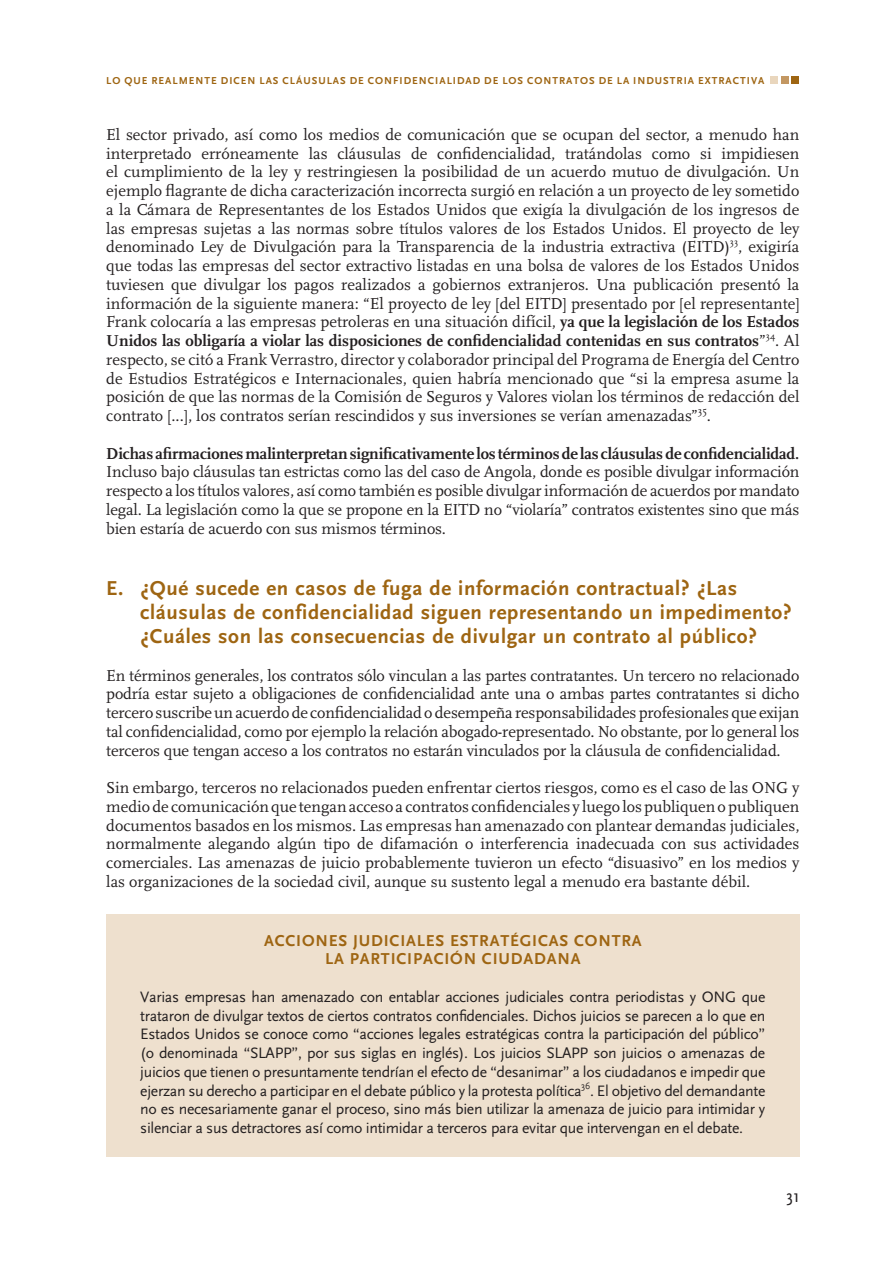
<style>
.page{position:relative;width:893px;height:1263px;background:#fff}
.page>*{position:absolute;margin:0;border:0;box-sizing:border-box;transform-origin:0 0}
.t1{font:700 21px/24px "Scala Sans";letter-spacing:.03em;color:#9e6512}
.t2{font:18px "Scala Sans Regular Con";color:#231f20}
.t3{font:16.5px/18.8px "Scala";letter-spacing:-.005em;color:#231f20;text-align:justify}
.t4{font:700 16.5px "Scala";letter-spacing:-.01em;color:#231f20}
.t5{font:700 16.5px/18.8px "Scala Sans";letter-spacing:.05em;color:#9e6512;text-align:center}
.t6{font:15.75px/18.8px "Scala Sans";letter-spacing:-.02em;color:#231f20;text-align:justify}
.t7{font:700 10.5px "Scala Sans";letter-spacing:.095em;color:#9e6512}
.t8{font:10.5px "Scala";color:#231f20}
.s1{font-weight:700}
</style>
<div class="page">
<div style="left:770px;top:77px;width:8px;height:7px;background:#e9d6bd"></div>
<div style="left:781px;top:77px;width:8px;height:7px;background:#c39762"></div>
<div style="left:792px;top:77px;width:7px;height:7px;background:#9e6512"></div>
<div style="left:106px;top:914px;width:693px;height:243px;background:#eee0ce"></div>
<p class="t7" style="left:106px;top:75px;width:660px">LO QUE REALMENTE DICEN LAS CLÁUSULAS DE CONFIDENCIALIDAD DE LOS CONTRATOS DE LA INDUSTRIA EXTRACTIVA</p>
<p class="t3" style="left:106px;top:125px;width:695px">El sector privado, así como los medios de comunicación que se ocupan del sector, a menudo han interpretado erróneamente las cláusulas de confidencialidad, tratándolas como si impidiesen el cumplimiento de la ley y restringiesen la posibilidad de un acuerdo mutuo de divulgación. Un ejemplo flagrante de dicha caracterización incorrecta surgió en relación a un proyecto de ley sometido a la Cámara de Representantes de los Estados Unidos que exigía la divulgación de los ingresos de las empresas sujetas a las normas sobre títulos valores de los Estados Unidos. El proyecto de ley denominado Ley de Divulgación para la Transparencia de la industria extractiva (EITD)<sup>33</sup>, exigiría que todas las empresas del sector extractivo listadas en una bolsa de valores de los Estados Unidos tuviesen que divulgar los pagos realizados a gobiernos extranjeros. Una publicación presentó la información de la siguiente manera: “El proyecto de ley [del EITD] presentado por [el representante] Frank colocaría a las empresas petroleras en una situación difícil, <span class="s1">ya que la legislación de los Estados Unidos las obligaría a violar las disposiciones de confidencialidad contenidas en sus contratos</span>”<sup>34</sup>. Al respecto, se citó a Frank Verrastro, director y colaborador principal del Programa de Energía del Centro de Estudios Estratégicos e Internacionales, quien habría mencionado que “si la empresa asume la posición de que las normas de la Comisión de Seguros y Valores violan los términos de redacción del contrato [...], los contratos serían rescindidos y sus inversiones se verían amenazadas”</p>
<p class="t8" style="left:698px;top:404px;width:11px">35</p>
<p class="t3" style="left:707px;top:407px;width:6px">.</p>
<p class="t4" style="left:106px;top:444px;width:695px">Dichas afirmaciones malinterpretan significativamente los términos de las cláusulas de confidencialidad.</p>
<p class="t3" style="left:106px;top:463px;width:695px">Incluso bajo cláusulas tan estrictas como las del caso de Angola, donde es posible divulgar información respecto a los títulos valores, así como también es posible divulgar información de acuerdos por mandato legal. La legislación como la que se propone en la EITD no “violaría” contratos existentes sino que más bien estaría de acuerdo con sus mismos términos.</p>
<p class="t1" style="left:140px;top:577px;width:653px;text-indent:-34px">E. ¿Qué sucede en casos de fuga de información contractual? ¿Las cláusulas de confidencialidad siguen representando un impedimento? ¿Cuáles son las consecuencias de divulgar un contrato al público?</p>
<p class="t3" style="left:106px;top:666px;width:695px">En términos generales, los contratos sólo vinculan a las partes contratantes. Un tercero no relacionado podría estar sujeto a obligaciones de confidencialidad ante una o ambas partes contratantes si dicho tercero suscribe un acuerdo de confidencialidad o desempeña responsabilidades profesionales que exijan tal confidencialidad, como por ejemplo la relación abogado-representado. No obstante, por lo general los terceros que tengan acceso a los contratos no estarán vinculados por la cláusula de confidencialidad.</p>
<p class="t3" style="left:106px;top:779px;width:695px">Sin embargo, terceros no relacionados pueden enfrentar ciertos riesgos, como es el caso de las ONG y medio de comunicación que tengan acceso a contratos confidenciales y luego los publiquen o publiquen documentos basados en los mismos. Las empresas han amenazado con plantear demandas judiciales, normalmente alegando algún tipo de difamación o interferencia inadecuada con sus actividades comerciales. Las amenazas de juicio probablemente tuvieron un efecto “disuasivo” en los medios y las organizaciones de la sociedad civil, aunque su sustento legal a menudo era bastante débil.</p>
<p class="t5" style="left:264px;top:931px;width:379px">ACCIONES JUDICIALES ESTRATÉGICAS CONTRA<br>LA PARTICIPACIÓN CIUDADANA</p>
<p class="t6" style="left:140px;top:988px;width:627px">Varias empresas han amenazado con entablar acciones judiciales contra periodistas y ONG que trataron de divulgar textos de ciertos contratos confidenciales. Dichos juicios se parecen a lo que en Estados Unidos se conoce como “acciones legales estratégicas contra la participación del público” (o denominada “SLAPP”, por sus siglas en inglés). Los juicios SLAPP son juicios o amenazas de juicios que tienen o presuntamente tendrían el efecto de “desanimar” a los ciudadanos e impedir que ejerzan su derecho a participar en el debate público y la protesta política<sup>36</sup>. El objetivo del demandante no es necesariamente ganar el proceso, sino más bien utilizar la amenaza de juicio para intimidar y silenciar a sus detractores así como intimidar a terceros para evitar que intervengan en el debate.</p>
<p class="t2" style="left:786px;top:1186px;width:15px">31</p>
</div>
